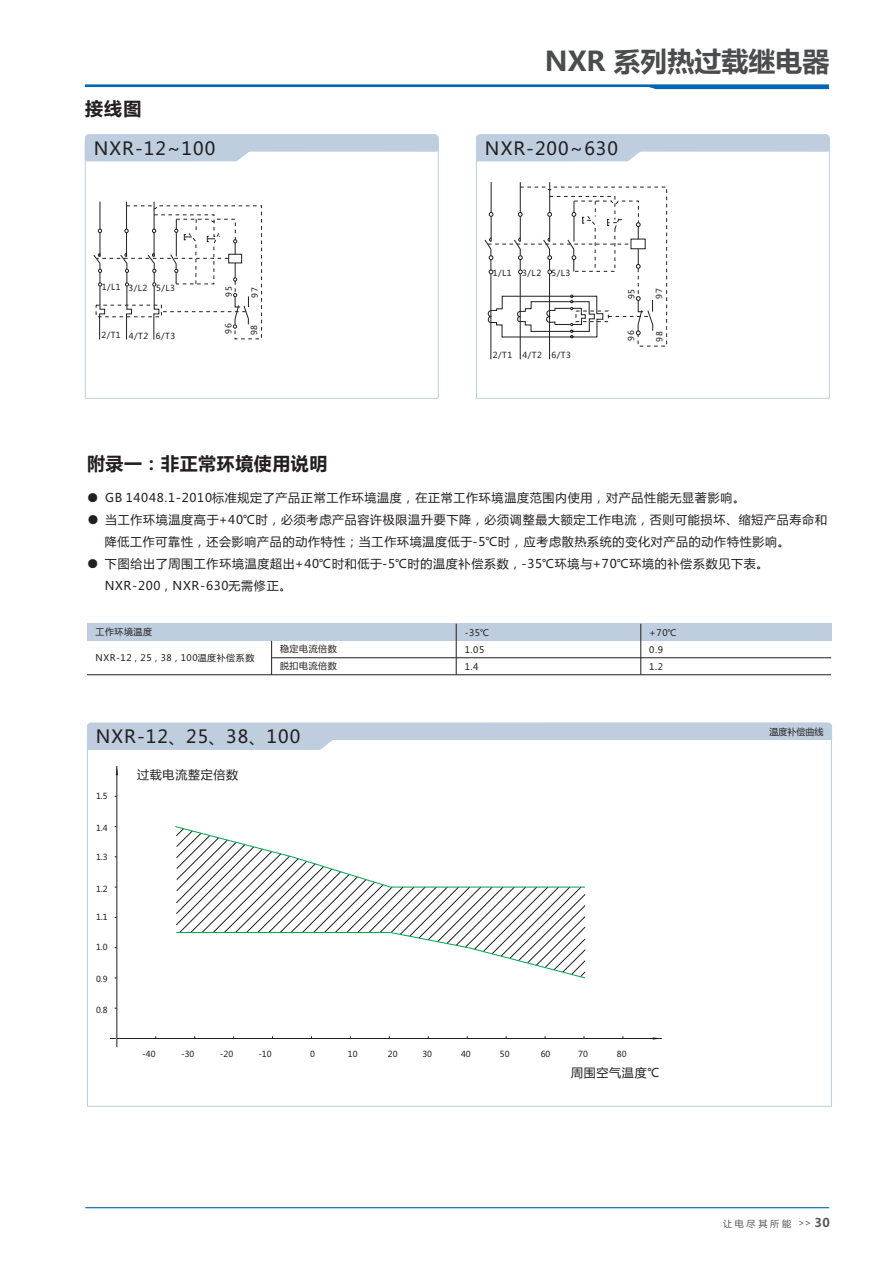
<style>
.page{position:relative;width:893px;height:1263px;background:#fff}
.page>*{position:absolute;margin:0;border:0;box-sizing:border-box;transform-origin:0 0}
.t1{font:700 27px "Microsoft Ya Hei";color:#4b4c4d}
.t2{font:18px/39.5px "Microsoft Ya Hei";letter-spacing:.06em;color:#231f20}
.t3{font:700 18px "Microsoft Ya Hei";letter-spacing:.03em;color:#231f20}
.t4{font:12px/22.2px "Microsoft Ya Hei";letter-spacing:.06em;color:#231f20}
.t5{font:12px "Sim Sun";color:#231f20}
.t6{font:9.15px "Microsoft Ya Hei";color:#57585a}
.t7{font:9px/17px "Microsoft Ya Hei";letter-spacing:.06em;color:#231f20}
.t8{font:8.25px "Microsoft Ya Hei";letter-spacing:.06em;color:#231f20}
.s1{font-weight:700}
.s2{font-family:"Sim Sun"}
.s3{font-size:9px}
.s4{font-weight:700;font-size:12px}
</style>
<div class="page">
<svg style="left:87px;top:723px;width:745px;height:27px"></svg>
<div style="left:87px;top:624px;width:744px;height:17px;background:#becedf"></div>
<hr style="left:87px;top:674px;width:744px;height:1px;background:#231f20">
<hr style="left:271px;top:641px;width:1px;height:34px;background:#231f20">
<hr style="left:456px;top:624px;width:1px;height:51px;background:#231f20">
<hr style="left:640px;top:624px;width:1px;height:51px;background:#231f20">
<hr style="left:272px;top:657px;width:559px;height:1px;background:#231f20">
<svg style="left:93px;top:202px;width:169px;height:138px"></svg>
<hr style="left:549px;top:182px;width:1px;height:30px;background:#231f20">
<hr style="left:520px;top:182px;width:1px;height:30px;background:#231f20">
<hr style="left:491px;top:182px;width:1px;height:30px;background:#231f20">
<svg style="left:484px;top:187px;width:183px;height:173px"></svg>
<svg style="left:476px;top:134px;width:354px;height:27px"></svg>
<svg style="left:85px;top:134px;width:354px;height:27px"></svg>
<hr style="left:117px;top:766px;width:1px;height:281px;background:#231f20">
<svg style="left:116px;top:766px;width:2px;height:9px"></svg>
<hr style="left:110px;top:1038px;width:552px;height:1px;background:#231f20">
<svg style="left:175px;top:826px;width:411px;height:153px"></svg>
<svg style="left:85px;top:84px;width:744px;height:5px"></svg>
<hr style="left:85px;top:1207px;width:744px;height:1px;background:#0166b3">
<p class="t2" style="left:94px;top:90px;width:123px;text-indent:-9px"><span class="s1">接线图<br></span>NXR-12~100</p>
<p class="t8" style="left:102px;top:284px;width:75px">1/L1 3/L2 5/L3</p>
<p class="t8" style="left:101px;top:332px;width:75px">2/T1 4/T2 6/T3</p>
<p class="t8" style="left:225px;top:297px;width:12px;rotate:-90deg">95</p>
<p class="t8" style="left:251px;top:297px;width:12px;rotate:-90deg">97</p>
<p class="t8" style="left:225px;top:334px;width:12px;rotate:-90deg">96</p>
<p class="t8" style="left:251px;top:335px;width:12px;rotate:-90deg">98</p>
<p class="t1" style="left:545px;top:50px;width:286px">NXR 系列热过载继电器</p>
<p class="t2" style="left:485px;top:130px;width:135px">NXR-200~630</p>
<p class="t8" style="left:493px;top:270px;width:20px">1/L1</p>
<p class="t8" style="left:522px;top:269px;width:50px">3/L2 5/L3</p>
<p class="t8" style="left:493px;top:352px;width:80px">2/T1 4/T2 6/T3</p>
<p class="t8" style="left:628px;top:299px;width:12px;rotate:-90deg">95</p>
<p class="t8" style="left:655px;top:299px;width:12px;rotate:-90deg">97</p>
<p class="t8" style="left:627px;top:340px;width:12px;rotate:-90deg">96</p>
<p class="t8" style="left:656px;top:342px;width:12px;rotate:-90deg">98</p>
<p class="t3" style="left:87px;top:455px;width:242px">附录一：非正常环境使用说明</p>
<p class="t4" style="left:105px;top:487px;width:642px">GB 14048.1-2010标准规定了产品正常工作环境温度，在正常工作环境温度范围内使用，对产品性能无显著影响。</p>
<p class="t4" style="left:105px;top:509px;width:724px;text-indent:-18px"><span class="s2">●</span> 当工作环境温度高于+40℃时，必须考虑产品容许极限温升要下降，必须调整最大额定工作电流，否则可能损坏、缩短产品寿命和降低工作可靠性，还会影响产品的动作特性；当工作环境温度低于-5℃时，应考虑散热系统的变化对产品的动作特性影响。</p>
<p class="t4" style="left:105px;top:554px;width:665px;text-indent:-18px"><span class="s2">●</span> 下图给出了周围工作环境温度超出+40℃时和低于-5℃时的温度补偿系数，-35℃环境与+70℃环境的补偿系数见下表。<br>NXR-200，NXR-630无需修正。</p>
<p class="t5" style="left:87px;top:491px;width:13px">●</p>
<p class="t7" style="left:96px;top:624px;width:58px">工作环境温度</p>
<p class="t7" style="left:96px;top:650px;width:160px">NXR-12，25，38，100温度补偿系数</p>
<p class="t7" style="left:280px;top:641px;width:58px">稳定电流倍数脱扣电流倍数</p>
<p class="t7" style="left:465px;top:625px;width:26px">-35℃<br>1.05<br>1.4</p>
<p class="t7" style="left:649px;top:625px;width:29px">+70℃<br>0.9<br>1.2</p>
<p class="t2" style="left:96px;top:718px;width:206px">NXR-12、25、38、100</p>
<p class="t7" style="left:770px;top:724px;width:55px">温度补偿曲线</p>
<p class="t8" style="left:96px;top:792px;width:13px">1.5</p>
<p class="t8" style="left:96px;top:824px;width:13px">1.4</p>
<p class="t8" style="left:96px;top:854px;width:13px">1.3</p>
<p class="t8" style="left:96px;top:885px;width:13px">1.2</p>
<p class="t8" style="left:96px;top:914px;width:13px">1.1</p>
<p class="t8" style="left:96px;top:944px;width:13px">1.0</p>
<p class="t8" style="left:96px;top:975px;width:13px">0.9</p>
<p class="t8" style="left:96px;top:1006px;width:13px">0.8</p>
<p class="t4" style="left:137px;top:764px;width:102px">过载电流整定倍数</p>
<p class="t8" style="left:142px;top:1050px;width:15px">-40</p>
<p class="t8" style="left:181px;top:1050px;width:15px">-30</p>
<p class="t8" style="left:220px;top:1050px;width:15px">-20</p>
<p class="t8" style="left:258px;top:1050px;width:15px">-10</p>
<p class="t8" style="left:310px;top:1050px;width:6px">0</p>
<p class="t8" style="left:348px;top:1050px;width:11px">10</p>
<p class="t8" style="left:388px;top:1050px;width:11px">20</p>
<p class="t8" style="left:422px;top:1050px;width:11px">30</p>
<p class="t8" style="left:461px;top:1050px;width:11px">40</p>
<p class="t8" style="left:500px;top:1050px;width:11px">50</p>
<p class="t8" style="left:541px;top:1050px;width:11px">60</p>
<p class="t8" style="left:578px;top:1050px;width:11px">70</p>
<p class="t8" style="left:617px;top:1050px;width:11px">80</p>
<p class="t4" style="left:571px;top:1062px;width:90px">周围空气温度℃</p>
<p class="t6" style="left:723px;top:1219px;width:108px">让 电 尽 其 所 能 <span class="s3">&gt;&gt;</span> <span class="s4">30</span></p>
</div>
